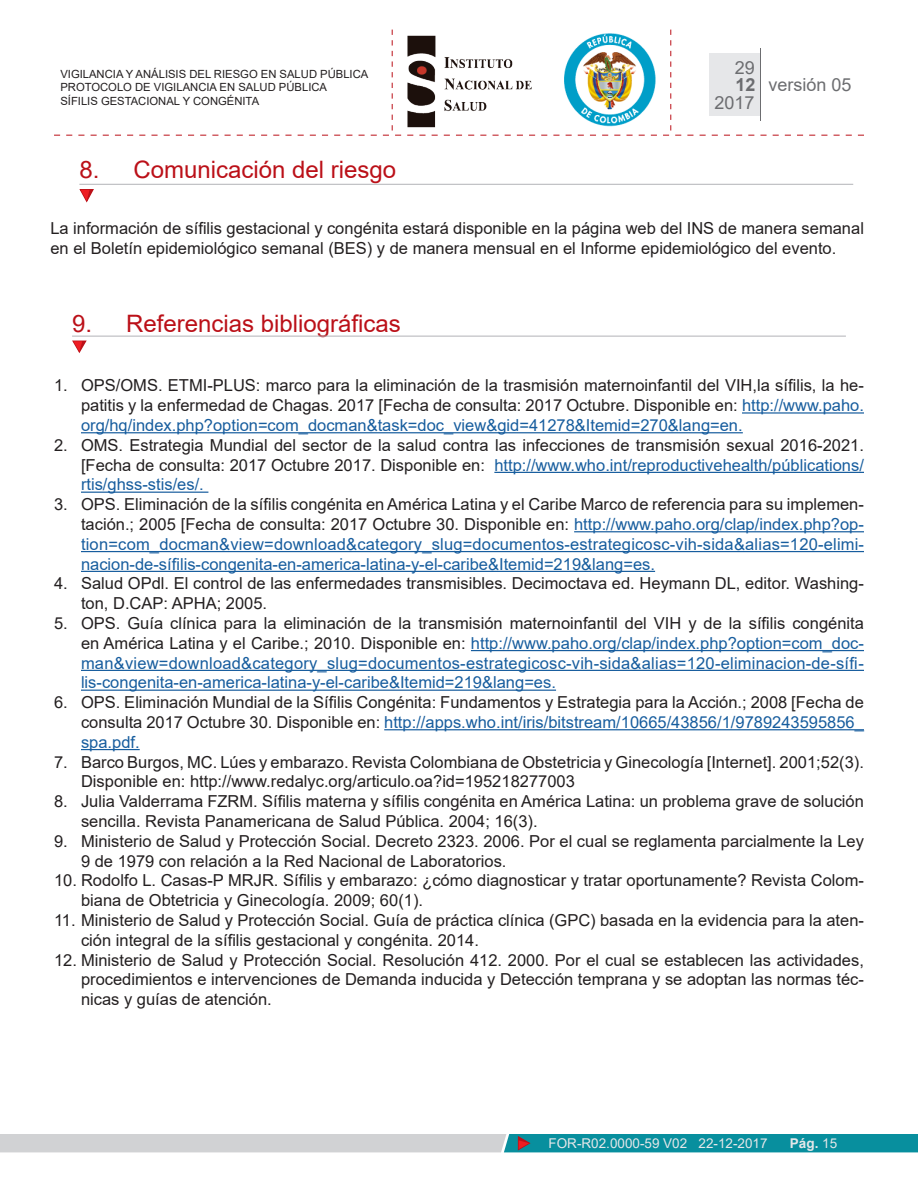
<style>
.page{position:relative;width:918px;height:1188px;background:#fff}
.page>*{position:absolute;margin:0;border:0;box-sizing:border-box;transform-origin:0 0}
.titulo{font:24px "Arial";color:#bb1018}
.t1{font:18px/35.2px "Arial";color:#6c6d70;text-align:right}
.t2{font:700 18px "Arial";color:#6c6d70}
.t3{font:16.5px/19.8px "Arial";color:#231f20}
.t4{font:16.5px/19.8px "Arial";color:#175d9e;text-align:justify}
.t5{font:13.5px "Arial";color:#e6e7e9}
.t6{font:700 13.5px "Arial";color:#e6e7e9}
.t7{font:11.25px/13.5px "Arial";color:#231f20}
.s1{color:#175d9e}
.s2{color:#231f20}
.s3{font-weight:400}
</style>
<div class="page">
<svg style="left:54px;top:30px;width:810px;height:106px"></svg>
<div style="left:710px;top:54px;width:50px;height:62px;background:#e6e7e9"></div>
<hr style="left:760px;top:48px;width:1px;height:72px;background:#6c6d70">
<svg style="left:0;top:1134px;width:918px;height:18px;background:#78b3bb"></svg>
<img style="left:396px;top:30px;width:270px;height:100px">
<hr style="left:79px;top:184px;width:774px;height:1px;background:#b2b3b7">
<svg style="left:79px;top:189px;width:15px;height:14px"></svg>
<hr style="left:742px;top:412px;width:122px;height:2px;background:#175d9e">
<hr style="left:81px;top:432px;width:662px;height:1px;background:#175d9e">
<hr style="left:494px;top:472px;width:370px;height:1px;background:#175d9e">
<hr style="left:81px;top:492px;width:127px;height:1px;background:#175d9e">
<hr style="left:574px;top:531px;width:290px;height:1px;background:#175d9e">
<hr style="left:81px;top:551px;width:783px;height:1px;background:#175d9e">
<hr style="left:81px;top:571px;width:574px;height:1px;background:#175d9e">
<hr style="left:471px;top:650px;width:393px;height:1px;background:#175d9e">
<hr style="left:81px;top:670px;width:783px;height:1px;background:#175d9e">
<hr style="left:81px;top:690px;width:475px;height:1px;background:#175d9e">
<hr style="left:384px;top:729px;width:480px;height:1px;background:#175d9e">
<hr style="left:81px;top:749px;width:59px;height:1px;background:#175d9e">
<hr style="left:72px;top:336px;width:774px;height:1px;background:#b2b3b7">
<svg style="left:72px;top:340px;width:15px;height:13px"></svg>
<p class="t7" style="left:60px;top:67px;width:310px">VIGILANCIA Y ANÁLISIS DEL RIESGO EN SALUD PÚBLICA<br>PROTOCOLO DE VIGILANCIA EN SALUD PÚBLICA<br>SÍFILIS GESTACIONAL Y CONGÉNITA</p>
<p class="titulo" style="left:79px;top:153px;width:318px">8. Comunicación del riesgo</p>
<p class="t1" style="left:714px;top:50px;width:42px">29<br>2017</p>
<p class="t2" style="left:735px;top:72px;width:22px">12</p>
<p class="t1" style="left:769px;top:67px;width:85px">versión 05</p>
<p class="t3" style="left:50px;top:218px;width:815px">La información de sífilis gestacional y congénita estará disponible en la página web del INS de manera semanal en el Boletín epidemiológico semanal (BES) y de manera mensual en el Informe epidemiológico del evento.</p>
<p class="titulo" style="left:72px;top:307px;width:330px">9. Referencias bibliográficas</p>
<p class="t3" style="left:81px;top:376px;width:784px;text-align:justify;text-indent:-27px">1. OPS/OMS. ETMI-PLUS: marco para la eliminación de la trasmisión maternoinfantil del VIH,la sífilis, la he&shy;patitis y la enfermedad de Chagas. 2017 [Fecha de consulta: 2017 Octubre. Disponible en: <span class="s1">http://www.paho. org/hq/index.php?option=com_docman&amp;task=doc_view&amp;gid=41278&amp;Itemid=270&amp;lang=en.</span></p>
<p class="t3" style="left:81px;top:435px;width:784px;text-align:justify;text-indent:-27px">2. OMS. Estrategia Mundial del sector de la salud contra las infecciones de transmisión sexual 2016-2021. [Fecha de consulta: 2017 Octubre 2017. Disponible en: <span class="s1">http://www.who.int/reproductivehealth/públications/ rtis/ghss-stis/es/.</span></p>
<p class="t4" style="left:81px;top:494px;width:784px;text-indent:-27px"><span class="s2">3. OPS. Eliminación de la sífilis congénita en América Latina y el Caribe Marco de referencia para su implemen&shy;tación.; 2005 [Fecha de consulta: 2017 Octubre 30. Disponible en:</span> http://www.paho.org/clap/index.php?op&shy;tion=com_docman&amp;view=download&amp;category_slug=documentos-estrategicosc-vih-sida&amp;alias=120-elimi&shy;nacion-de-sífilis-congenita-en-america-latina-y-el-caribe&amp;Itemid=219&amp;lang=es.</p>
<p class="t3" style="left:81px;top:574px;width:784px;text-indent:-27px">4. Salud OPdl. El control de las enfermedades transmisibles. Decimoctava ed. Heymann DL, editor. Washing&shy;ton, D.CAP: APHA; 2005.</p>
<p class="t4" style="left:81px;top:613px;width:784px;text-indent:-27px"><span class="s2">5. OPS. Guía clínica para la eliminación de la transmisión maternoinfantil del VIH y de la sífilis congénita en América Latina y el Caribe.; 2010. Disponible en:</span> http://www.paho.org/clap/index.php?option=com_doc&shy;man&amp;view=download&amp;category_slug=documentos-estrategicosc-vih-sida&amp;alias=120-eliminacion-de-sífi&shy;lis-congenita-en-america-latina-y-el-caribe&amp;Itemid=219&amp;lang=es.</p>
<p class="t3" style="left:81px;top:692px;width:784px;text-align:justify;text-indent:-27px">6. OPS. Eliminación Mundial de la Sífilis Congénita: Fundamentos y Estrategia para la Acción.; 2008 [Fecha de consulta 2017 Octubre 30. Disponible en: <span class="s1">http://apps.who.int/iris/bitstream/10665/43856/1/9789243595856_ spa.pdf.</span></p>
<p class="t3" style="left:81px;top:752px;width:784px;text-indent:-27px">7. Barco Burgos, MC. Lúes y embarazo. Revista Colombiana de Obstetricia y Ginecología [Internet]. 2001;52(3).<br>Disponible en: http://www.redalyc.org/articulo.oa?id=195218277003</p>
<p class="t3" style="left:81px;top:791px;width:784px;text-indent:-27px">8. Julia Valderrama FZRM. Sífilis materna y sífilis congénita en América Latina: un problema grave de solución sencilla. Revista Panamericana de Salud Pública. 2004; 16(3).</p>
<p class="t3" style="left:81px;top:831px;width:784px;text-indent:-27px">9. Ministerio de Salud y Protección Social. Decreto 2323. 2006. Por el cual se reglamenta parcialmente la Ley<br>9 de 1979 con relación a la Red Nacional de Laboratorios.</p>
<p class="t3" style="left:81px;top:871px;width:784px;text-indent:-27px">10. Rodolfo L. Casas-P MRJR. Sífilis y embarazo: ¿cómo diagnosticar y tratar oportunamente? Revista Colom&shy;biana de Obtetricia y Ginecología. 2009; 60(1).</p>
<p class="t3" style="left:81px;top:910px;width:784px;text-indent:-27px">11. Ministerio de Salud y Protección Social. Guía de práctica clínica (GPC) basada en la evidencia para la aten&shy;ción integral de la sífilis gestacional y congénita. 2014.</p>
<p class="t3" style="left:81px;top:950px;width:784px;text-align:justify;text-indent:-27px">12. Ministerio de Salud y Protección Social. Resolución 412. 2000. Por el cual se establecen las actividades, procedimientos e intervenciones de Demanda inducida y Detección temprana y se adoptan las normas téc&shy;nicas y guías de atención.</p>
<p class="t5" style="left:549px;top:1134px;width:221px">FOR-R02.0000-59 V02 22-12-2017</p>
<p class="t6" style="left:790px;top:1134px;width:49px">Pág. <span class="s3">15</span></p>
</div>
